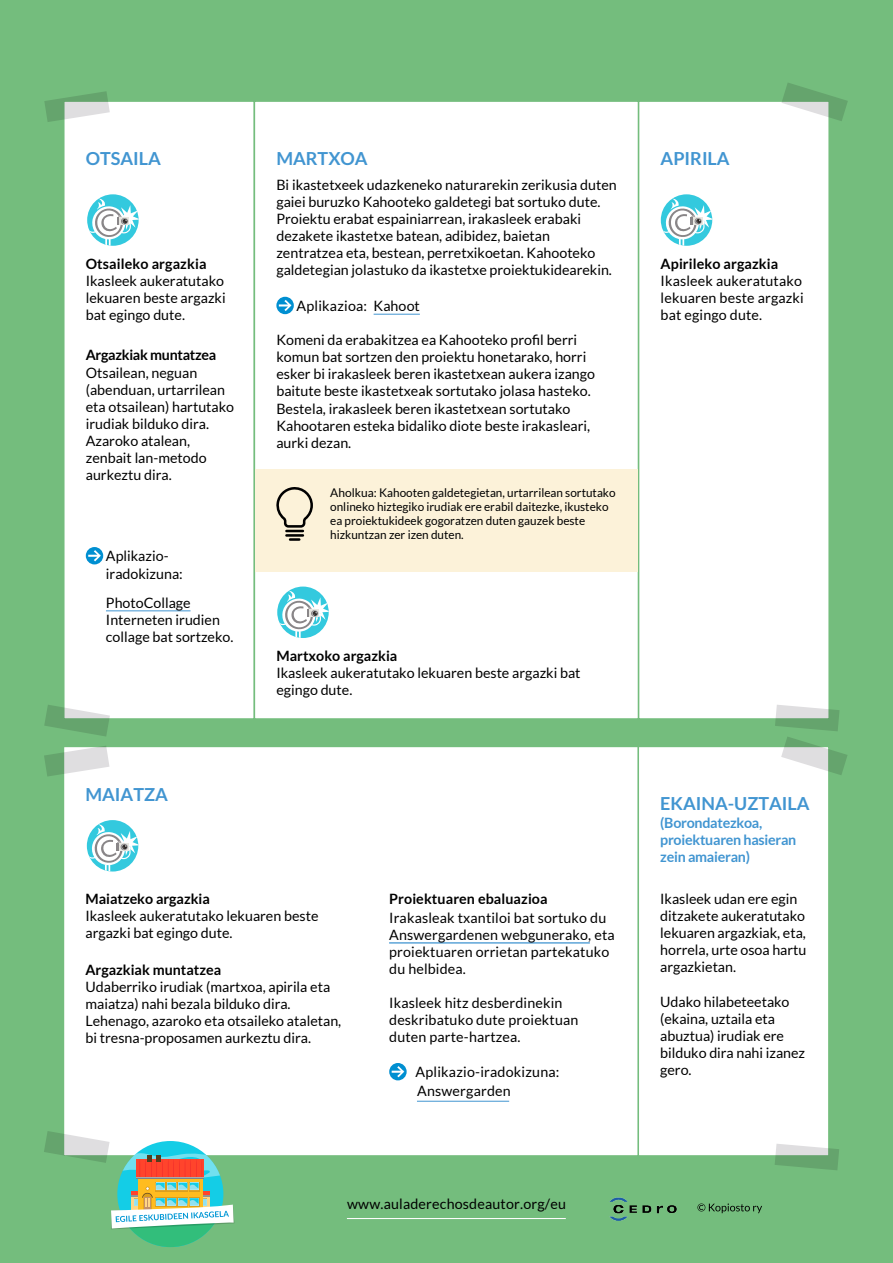
<style>
.page{position:relative;width:893px;height:1263px;background:#74bd7d}
.page>*{position:absolute;margin:0;border:0;box-sizing:border-box;transform-origin:0 0}
.t1{font:700 18px "Lato";color:#4195d1}
.t2{font:14.25px/17.1px "Lato";color:#000}
.t3{font:700 14.25px "Lato";color:#000}
.t4{font:700 14.25px/17.1px "Lato";letter-spacing:-.02em;color:#4195d1}
.t5{font:700 14.25px "Lato";letter-spacing:-.02em;color:#000}
.t6{font:12px/14.1px "Lato";color:#000}
</style>
<div class="page">
<div style="left:64px;top:101px;width:190px;height:618px;background:#fff"></div>
<hr style="left:106px;top:610px;width:85px;height:1px;background:#4195d1">
<div style="left:86px;top:547px;width:17px;height:17px;background:#008fd1;border-radius:50%"></div>
<svg style="left:88px;top:550px;width:13px;height:11px"></svg>
<div style="left:63px;top:100px;width:192px;height:620px;border:2px solid #74bd7d"></div>
<div style="left:254px;top:101px;width:385px;height:618px;background:#fff"></div>
<hr style="left:374px;top:314px;width:46px;height:1px;background:#4195d1">
<svg style="left:276px;top:297px;width:18px;height:17px"></svg>
<svg style="left:279px;top:300px;width:12px;height:11px"></svg>
<div style="left:254px;top:100px;width:385px;height:620px;border:2px solid #74bd7d"></div>
<div style="left:639px;top:101px;width:190px;height:618px;background:#fff"></div>
<div style="left:638px;top:100px;width:192px;height:620px;border:2px solid #74bd7d"></div>
<svg style="left:277px;top:586px;width:52px;height:52px"></svg>
<svg style="left:277px;top:591px;width:52px;height:47px"></svg>
<svg style="left:87px;top:194px;width:52px;height:52px"></svg>
<svg style="left:87px;top:199px;width:52px;height:47px"></svg>
<div style="left:63px;top:746px;width:576px;height:410px;background:#fff"></div>
<hr style="left:389px;top:942px;width:201px;height:1px;background:#4195d1">
<hr style="left:417px;top:1101px;width:92px;height:1px;background:#4195d1">
<svg style="left:389px;top:1063px;width:18px;height:17px"></svg>
<svg style="left:392px;top:1066px;width:12px;height:11px"></svg>
<div style="left:638px;top:746px;width:191px;height:410px;background:#fff"></div>
<div style="left:637px;top:746px;width:193px;height:411px;border:2px solid #74bd7d"></div>
<div style="left:87px;top:820px;width:51px;height:51px;background:#33c9de;border-radius:50%"></div>
<svg style="left:87px;top:824px;width:51px;height:47px"></svg>
<div style="left:255px;top:470px;width:383px;height:102px;background:#fcf2d9"></div>
<svg style="left:276px;top:487px;width:37px;height:45px"></svg>
<hr style="left:286px;top:534px;width:17px;height:3px;background:#000">
<svg style="left:290px;top:538px;width:9px;height:3px"></svg>
<svg style="left:661px;top:194px;width:51px;height:52px"></svg>
<svg style="left:661px;top:199px;width:51px;height:47px"></svg>
<svg style="left:44px;top:91px;width:66px;height:31px"></svg>
<svg style="left:781px;top:83px;width:67px;height:38px"></svg>
<svg style="left:775px;top:705px;width:73px;height:70px"></svg>
<svg style="left:44px;top:705px;width:66px;height:31px"></svg>
<svg style="left:44px;top:746px;width:65px;height:30px"></svg>
<svg style="left:775px;top:1144px;width:64px;height:26px"></svg>
<hr style="left:347px;top:1218px;width:219px;height:1px;background:#fff">
<svg style="left:697px;top:1203px;width:65px;height:10px"></svg>
<img style="left:609px;top:1197px;width:68px;height:24px">
<svg style="left:130px;top:1229px;width:80px;height:18px"></svg>
<svg style="left:44px;top:1131px;width:190px;height:98px"></svg>
<p class="t1" style="left:86px;top:148px;width:77px">OTSAILA</p>
<p class="t3" style="left:86px;top:255px;width:122px">Otsaileko argazkia</p>
<p class="t2" style="left:86px;top:272px;width:141px;text-align:justify">Ikasleek aukeratutako lekuaren beste argazki bat egingo dute.</p>
<p class="t5" style="left:86px;top:347px;width:132px">Argazkiak muntatzea</p>
<p class="t2" style="left:86px;top:364px;width:150px">Otsailean, neguan (abenduan, urtarrilean eta otsailean) hartutako irudiak bilduko dira.<br>Azaroko atalean, zenbait lan-metodo aurkeztu dira.</p>
<p class="t2" style="left:106px;top:548px;width:78px">Aplikazio&shy;iradokizuna:</p>
<p class="t2" style="left:106px;top:594px;width:129px">PhotoCollage<br>Interneten irudien collage bat sortzeko.</p>
<p class="t1" style="left:85px;top:784px;width:84px">MAIATZA</p>
<p class="t1" style="left:276px;top:148px;width:93px">MARTXOA</p>
<p class="t2" style="left:276px;top:176px;width:342px">Bi ikastetxeek udazkeneko naturarekin zerikusia duten gaiei buruzko Kahooteko galdetegi bat sortuko dute.<br>Proiektu erabat espainiarrean, irakasleek erabaki dezakete ikastetxe batean, adibidez, baietan zentratzea eta, bestean, perretxikoetan. Kahooteko galdetegian jolastuko da ikastetxe proiektukidearekin.</p>
<p class="t2" style="left:297px;top:297px;width:125px">Aplikazioa: Kahoot</p>
<p class="t2" style="left:276px;top:331px;width:320px">Komeni da erabakitzea ea Kahooteko profil berri komun bat sortzen den proiektu honetarako, horri esker bi irakasleek beren ikastetxean aukera izango baitute beste ikastetxeak sortutako jolasa hasteko.<br>Bestela, irakasleek beren ikastetxean sortutako Kahootaren esteka bidaliko diote beste irakasleari, aurki dezan.</p>
<p class="t6" style="left:330px;top:486px;width:287px">Aholkua: Kahooten galdetegietan, urtarrilean sortutako onlineko hiztegiko irudiak ere erabil daitezke, ikusteko ea proiektukideek gogoratzen duten gauzek beste hizkuntzan zer izen duten.</p>
<p class="t3" style="left:276px;top:648px;width:122px">Martxoko argazkia</p>
<p class="t2" style="left:276px;top:664px;width:306px">Ikasleek aukeratutako lekuaren beste argazki bat egingo dute.</p>
<p class="t3" style="left:85px;top:891px;width:126px">Maiatzeko argazkia</p>
<p class="t2" style="left:85px;top:907px;width:235px">Ikasleek aukeratutako lekuaren beste argazki bat egingo dute.</p>
<p class="t3" style="left:85px;top:961px;width:137px">Argazkiak muntatzea</p>
<p class="t2" style="left:85px;top:978px;width:257px">Udaberriko irudiak (martxoa, apirila eta maiatza) nahi bezala bilduko dira.<br>Lehenago, azaroko eta otsaileko ataletan, bi tresna-proposamen aurkeztu dira.</p>
<p class="t3" style="left:389px;top:891px;width:160px">Proiektuaren ebaluazioa</p>
<p class="t2" style="left:389px;top:909px;width:227px">Irakasleak txantiloi bat sortuko du<br>Answergardenen webgunerako, eta proiektuaren orrietan partekatuko du helbidea.</p>
<p class="t2" style="left:389px;top:994px;width:191px">Ikasleek hitz desberdinekin deskribatuko dute proiektuan duten parte-hartzea.</p>
<p class="t2" style="left:416px;top:1063px;width:145px;line-height:18.3px">Aplikazio-iradokizuna:<br>Answergarden</p>
<p class="t2" style="left:347px;top:1195px;width:220px">www.auladerechosdeautor.org/eu</p>
<p class="t1" style="left:661px;top:148px;width:71px">APIRILA</p>
<p class="t3" style="left:661px;top:255px;width:119px">Apirileko argazkia</p>
<p class="t2" style="left:661px;top:272px;width:145px">Ikasleek aukeratutako lekuaren beste argazki bat egingo dute.</p>
<p class="t1" style="left:660px;top:793px;width:151px">EKAINA-UZTAILA</p>
<p class="t4" style="left:660px;top:814px;width:138px">(Borondatezkoa, proiektuaren hasieran zein amaieran)</p>
<p class="t2" style="left:660px;top:890px;width:148px">Ikasleek udan ere egin ditzakete aukeratutako lekuaren argazkiak, eta, horrela, urte osoa hartu argazkietan.</p>
<p class="t2" style="left:660px;top:993px;width:146px">Udako hilabeteetako (ekaina, uztaila eta abuztua) irudiak ere bilduko dira nahi izanez gero.</p>
</div>
